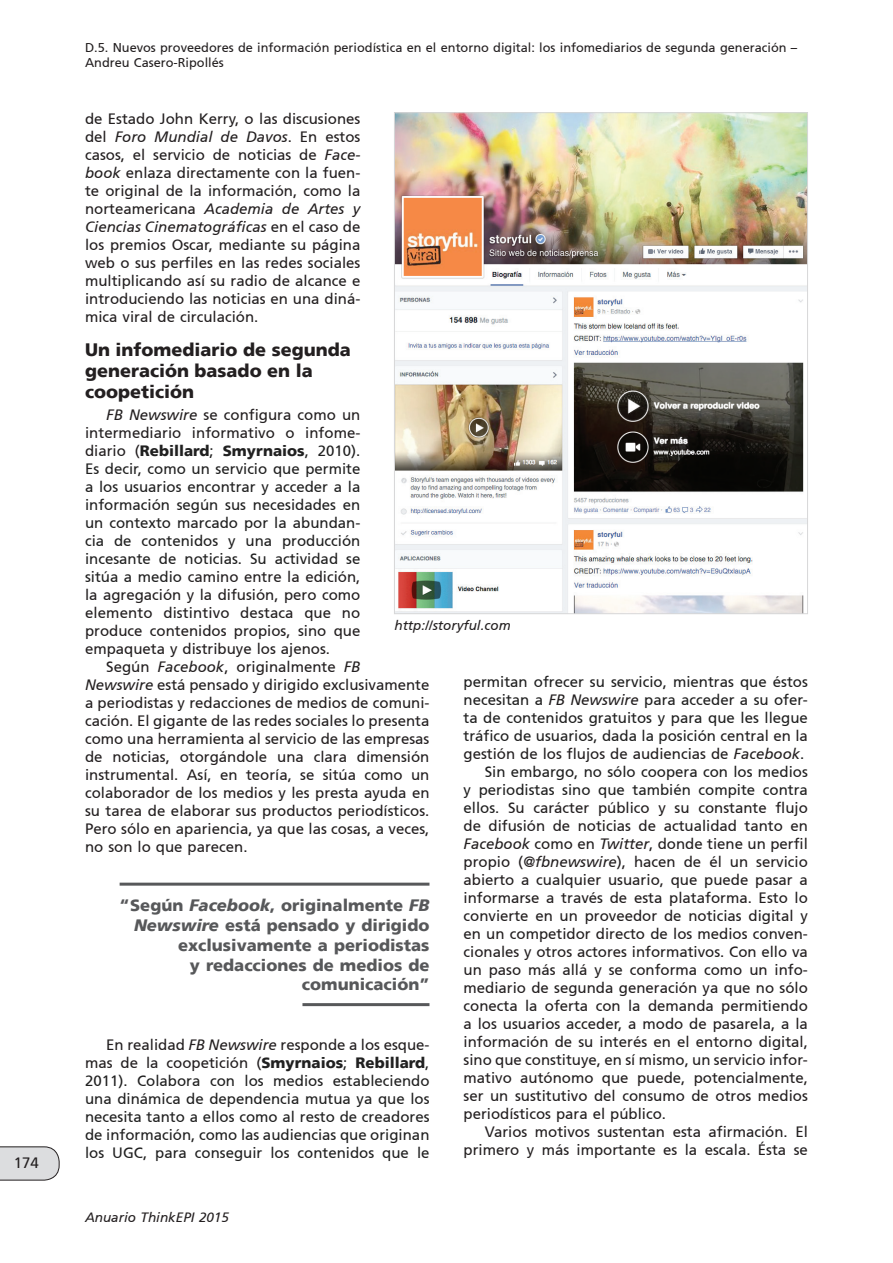
<style>
.page{position:relative;width:893px;height:1263px;background:#fff}
.page>*{position:absolute;margin:0;border:0;box-sizing:border-box;transform-origin:0 0}
.t1{font:900 18px/21px "Frutiger 75";color:#231f20}
.t2{font:900 16.5px/19.8px "Frutiger 75";color:#57585a;text-align:right}
.t3{font:15px/18px "Frutiger 55 Roman";color:#231f20;text-align:justify}
.t4{font:15px/18px "Frutiger 55 Roman";color:#202020;text-align:justify}
.t5{font:italic 15px/18px "Frutiger 56";color:#231f20}
.t6{font:900 15px "Frutiger 75";color:#202020}
.t7{font:italic 13.5px "Frutiger 56";color:#231f20}
.t8{font:12.75px/15.3px "Frutiger 55 Roman";color:#231f20}
.t9{font:italic 12.75px "Frutiger 56";color:#231f20}
.s1{font-family:"Frutiger 55 Roman";font-style:normal}
.s2{font-family:"Frutiger 56";font-style:italic}
.s3{font-family:"Frutiger 55 Roman";font-weight:400;color:#231f20}
.s4{font-family:"Frutiger 55 Roman";font-weight:400}
.s5{color:#231f20}
.s6{font-family:"Frutiger 56";font-style:italic;color:#231f20}
.s7{color:#202020}
.s8{font-family:"Frutiger 76";font-style:italic}
.s9{font-family:"Frutiger 75";font-weight:900}
</style>
<div class="page">
<svg style="left:0;top:1146px;width:60px;height:34px;background:#d3d4d6"></svg>
<img style="left:396px;top:114px;width:410px;height:498px">
<hr style="left:120px;top:883px;width:309px;height:3px;background:#57585a">
<hr style="left:302px;top:1003px;width:127px;height:3px;background:#57585a">
<p class="t3" style="left:14px;top:1154px;width:27px">174</p>
<p class="t8" style="left:85px;top:40px;width:714px">D.5. Nuevos proveedores de información periodística en el entorno digital: los infomediarios de segunda generación –<br>Andreu Casero-Ripollés</p>
<p class="t9" style="left:85px;top:49px;width:429px">???????????????????????????????????????????????????????????????????</p>
<p class="t3" style="left:85px;top:110px;width:277px">de Estado John Kerry, o las discusiones</p>
<p class="t5" style="left:85px;top:128px;width:277px"><span class="s1">del</span> Foro Mundial de Davos<span class="s1">. En estos</span></p>
<p class="t3" style="left:85px;top:146px;width:277px">casos, el servicio de noticias de <span class="s2">Face&shy;book</span> enlaza directamente con la fuen&shy;te original de la información, como la</p>
<p class="t5" style="left:85px;top:200px;width:277px"><span class="s1">norteamericana</span> Academia de Artes y<br>Ciencias Cinematográficas <span class="s1">en el caso de</span></p>
<p class="t3" style="left:85px;top:236px;width:277px">los premios Oscar, mediante su página web o sus perfiles en las redes sociales multiplicando así su radio de alcance e introduciendo las noticias en una diná&shy;mica viral de circulación.</p>
<p class="t1" style="left:85px;top:339px;width:267px">Un infomediario de segunda generación basado en la coopetición</p>
<p class="t3" style="left:85px;top:406px;width:277px;text-align:right"><span class="s2">FB Newswire</span> se configura como un intermediario informativo o infome-</p>
<p class="t6" style="left:85px;top:442px;width:277px"><span class="s3">diario (</span>Rebillard<span class="s4">;</span> Smyrnaios<span class="s4">, 2010).</span></p>
<p class="t4" style="left:85px;top:460px;width:277px">Es decir, como un servicio que permite a los usuarios encontrar y acceder a la información según sus necesidades en un contexto marcado por la abundan&shy;cia de contenidos y una producción incesante de noticias. Su actividad se sitúa a medio <span class="s5">camino entre la edición, la agregación y la difusión, pero como elemento distintivo destaca que no produce contenidos propios, sino que empaqueta y distribuye los ajenos.</span></p>
<p class="t3" style="left:85px;top:658px;width:346px;text-align:left;text-indent:21px">Según <span class="s2">Facebook</span>, originalmente <span class="s2">FB Newswire</span> está pensado y dirigido exclusivamente a periodistas y redacciones de medios de comuni&shy;cación. El gigante de las redes sociales lo presenta como una herramienta al servicio de las empresas de noticias, otorgándole una clara dimensión instrumental. Así, en teoría, se sitúa como un colaborador de los medios y les presta ayuda en su tarea de elaborar sus productos periodísticos.<br>Pero sólo en apariencia, ya que las cosas, a veces, no son lo que parecen.</p>
<p class="t7" style="left:394px;top:617px;width:118px">http://storyful.com</p>
<p class="t4" style="left:463px;top:673px;width:346px">permitan ofrecer su servicio, mientras que éstos</p>
<p class="t4" style="left:463px;top:691px;width:346px">necesitan a <span class="s6">FB Newswire</span> para acceder a su ofer-</p>
<p class="t4" style="left:463px;top:709px;width:346px">ta de contenidos gratuitos y para que les llegue</p>
<p class="t4" style="left:463px;top:727px;width:346px">tráfico de usuarios, dada la posición <span class="s5">central en la</span></p>
<p class="t3" style="left:463px;top:745px;width:342px">gestión de los flujos de audiencias de <span class="s2">Facebook</span><span class="s7">.</span></p>
<p class="t4" style="left:485px;top:763px;width:325px">Sin embargo, no sólo coopera con los medios</p>
<p class="t4" style="left:463px;top:781px;width:346px">y periodistas sino que también compite contra</p>
<p class="t3" style="left:463px;top:799px;width:346px"><span class="s7">ellos.</span> Su carácter público y su constante flujo</p>
<p class="t3" style="left:463px;top:817px;width:346px">de difusión de noticias de actualidad tanto en</p>
<p class="t3" style="left:463px;top:835px;width:346px"><span class="s2">Facebook</span> como en <span class="s2">Twitter</span>, donde tiene un perfil</p>
<p class="t3" style="left:463px;top:853px;width:346px">propio (<span class="s2">@fbnewswire</span>), hacen de él un servicio</p>
<p class="t3" style="left:463px;top:871px;width:346px">abierto a cualquier usuario, que puede pasar a</p>
<p class="t3" style="left:463px;top:889px;width:346px">informarse a través de esta plataforma. Esto lo</p>
<p class="t3" style="left:463px;top:907px;width:346px">convierte en un proveedor de noticias digital y</p>
<p class="t3" style="left:463px;top:925px;width:346px">en un competidor directo de los medios conven-</p>
<p class="t3" style="left:463px;top:943px;width:346px">cionales y otros actores informativos. Con ello va</p>
<p class="t3" style="left:463px;top:961px;width:346px">un paso más allá y se conforma como un info-</p>
<p class="t3" style="left:463px;top:979px;width:346px">mediario de segunda generación ya que no sólo</p>
<p class="t3" style="left:463px;top:997px;width:346px">conecta la oferta con la demanda permitiendo</p>
<p class="t3" style="left:463px;top:1015px;width:346px">a los usuarios acceder, a modo de pasarela, a la</p>
<p class="t3" style="left:463px;top:1033px;width:346px">información de su interés en el entorno digital,</p>
<p class="t3" style="left:463px;top:1051px;width:346px">sino que constituye, en sí mismo, un servicio infor-</p>
<p class="t3" style="left:463px;top:1069px;width:346px">mativo autónomo que puede, potencialmente,</p>
<p class="t3" style="left:463px;top:1087px;width:346px">ser un sustitutivo del consumo de otros medios</p>
<p class="t3" style="left:463px;top:1105px;width:204px">periodísticos para el público.</p>
<p class="t3" style="left:485px;top:1123px;width:325px">Varios motivos sustentan esta afirmación. El</p>
<p class="t3" style="left:463px;top:1141px;width:346px">primero y más importante es la escala. Ésta se</p>
<p class="t2" style="left:120px;top:895px;width:311px">“Según <span class="s8">Facebook</span>, originalmente <span class="s8">FB<br>Newswire</span> está pensado y dirigido exclusivamente a periodistas<br>y redacciones de medios de comunicación”</p>
<p class="t4" style="left:85px;top:1036px;width:346px;text-indent:21px"><span class="s5">En realidad</span> <span class="s6">FB Newswire</span> <span class="s5">responde a los esque&shy;mas de la coopetición (</span><span class="s9">Smyrnaios</span>; <span class="s9">Rebillard</span>, 2011). Colabora con los medios estableciendo una dinámica de dependencia mutua ya que los necesita tanto a ellos como al resto de creadores de información, como las audiencias que originan los UGC, para conseguir los contenidos que le</p>
<p class="t7" style="left:85px;top:1209px;width:146px">Anuario ThinkEPI 2015</p>
</div>
